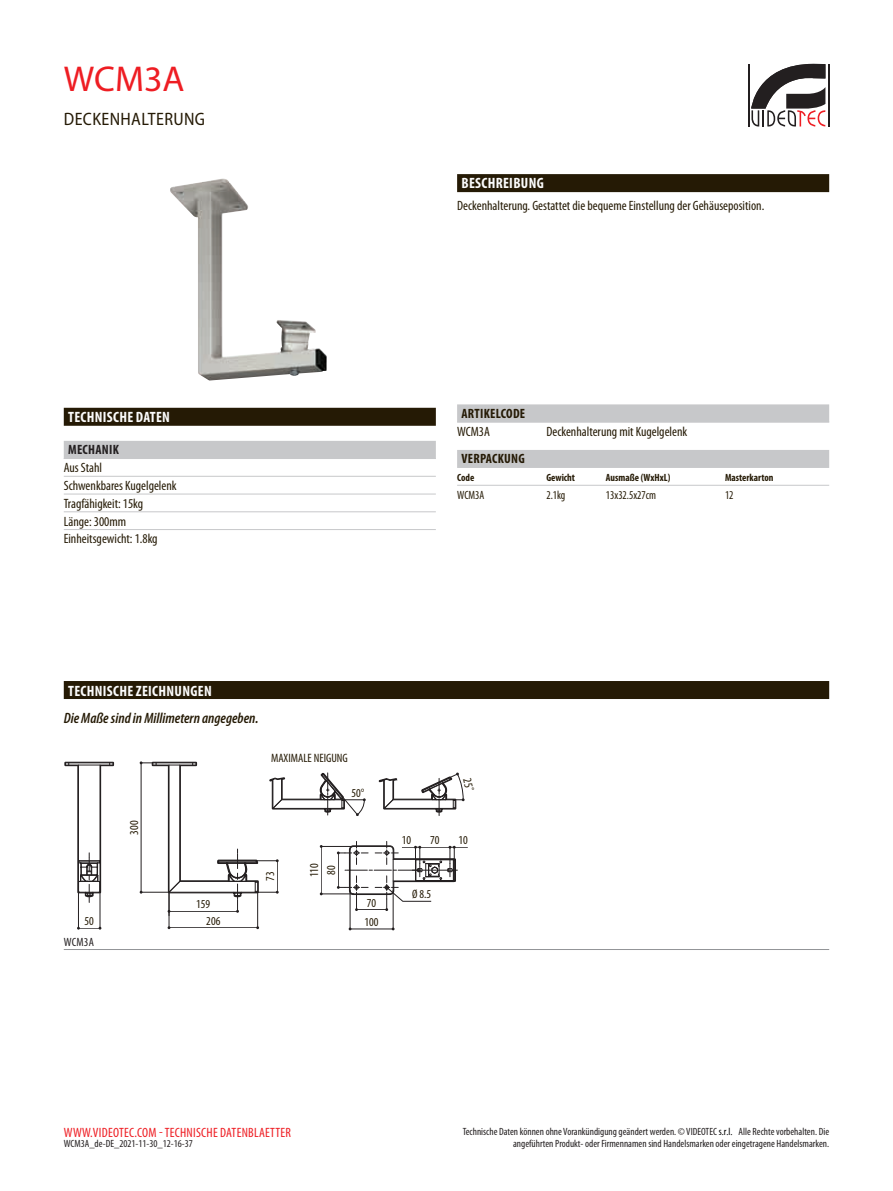
<style>
.page{position:relative;width:893px;height:1191px;background:#fff}
.page>*{position:absolute;margin:0;border:0;box-sizing:border-box;transform-origin:0 0}
.t1{font:36px "Myriad Pro";color:#ee1d23}
.t2{font:semi-condensed 18px "Myriad Pro";letter-spacing:.02em;color:#251a05}
.t3{font:700 condensed 15px "Myriad Pro";letter-spacing:.02em;color:#fcfcfc}
.t4{font:italic 600 condensed 15px "Myriad Pro";color:#251a05}
.t5{font:condensed 13.5px/17.7px "Myriad Pro";color:#251a05}
.t6{font:condensed 13.5px "Myriad Pro";letter-spacing:.02em;color:#ee1d23}
.t7{font:700 condensed 13.5px "Myriad Pro";letter-spacing:.02em;color:#251a05}
.t8{font:700 condensed 13.5px "Myriad Pro";letter-spacing:.02em;color:#231f20}
.t9{font:condensed 12.15px/17.1px "Myriad Pro";color:#251a05}
.t10{font:condensed 12px "Myriad Pro";color:#251a05;scale:.93 1}
.t11{font:condensed 12px "Myriad Pro";letter-spacing:.01em;color:#231f20}
.t12{font:condensed 10.5px/12.6px "Myriad Pro";color:#231f20;text-align:right}
.t13{font:700 condensed 10.5px "Myriad Pro";color:#251a05}
.s1{color:#000}
</style>
<div class="page">
<hr style="left:748px;top:64px;width:2px;height:62px;background:#231f20">
<hr style="left:828px;top:64px;width:1px;height:62px;background:#231f20">
<svg style="left:751px;top:64px;width:74px;height:63px"></svg>
<img style="left:170px;top:179px;width:157px;height:201px">
<div style="left:457px;top:174px;width:372px;height:18px;background:#251a05"></div>
<div style="left:64px;top:408px;width:372px;height:18px;background:#251a05"></div>
<div style="left:64px;top:441px;width:372px;height:18px;background:#c7c8ca"></div>
<hr style="left:64px;top:476px;width:372px;height:1px;background:#c7c8ca">
<hr style="left:64px;top:494px;width:372px;height:1px;background:#c7c8ca">
<hr style="left:64px;top:511px;width:372px;height:1px;background:#c7c8ca">
<hr style="left:64px;top:529px;width:372px;height:1px;background:#c7c8ca">
<div style="left:457px;top:404px;width:372px;height:18px;background:#c7c8ca"></div>
<hr style="left:457px;top:422px;width:372px;height:1px;background:#c7c8ca">
<div style="left:457px;top:450px;width:372px;height:18px;background:#c7c8ca"></div>
<hr style="left:457px;top:485px;width:372px;height:1px;background:#c7c8ca">
<div style="left:64px;top:681px;width:765px;height:18px;background:#251a05"></div>
<hr style="left:169px;top:892px;width:1px;height:35px;background:#231f20">
<hr style="left:257px;top:891px;width:1px;height:36px;background:#231f20">
<hr style="left:169px;top:927px;width:89px;height:1px;background:#231f20">
<hr style="left:78px;top:881px;width:1px;height:47px;background:#231f20">
<hr style="left:100px;top:881px;width:1px;height:47px;background:#231f20">
<svg style="left:77px;top:926px;width:24px;height:3px"></svg>
<svg style="left:64px;top:761px;width:50px;height:141px"></svg>
<hr style="left:350px;top:890px;width:1px;height:39px;background:#231f20">
<hr style="left:393px;top:890px;width:1px;height:39px;background:#231f20">
<hr style="left:350px;top:928px;width:43px;height:1px;background:#231f20">
<hr style="left:64px;top:949px;width:765px;height:1px;background:#939598">
<svg style="left:140px;top:761px;width:328px;height:154px"></svg>
<h1 class="t1" style="left:64px;top:59px;width:122px">WCM3A</h1>
<h2 class="t2" style="left:64px;top:109px;width:143px">DECKENHALTERUNG</h2>
<h3 class="t3" style="left:461px;top:175px;width:84px">BESCHREIBUNG</h3>
<p class="t5" style="left:457px;top:197px;width:309px">Deckenhalterung. Gestattet die bequeme Einstellung der Gehäuseposition.</p>
<h3 class="t3" style="left:68px;top:408px;width:103px">TECHNISCHE DATEN</h3>
<p class="t8" style="left:68px;top:442px;width:52px">MECHANIK</p>
<p class="t5" style="left:64px;top:459px;width:114px">Aus Stahl<br>Schwenkbares Kugelgelenk<br>Tragfähigkeit: 15kg<br>Länge: 300mm<br>Einheitsgewicht: 1.8kg</p>
<p class="t7" style="left:461px;top:406px;width:65px">ARTIKELCODE</p>
<p class="t5" style="left:457px;top:422px;width:34px">WCM3A</p>
<p class="t5" style="left:546px;top:422px;width:142px">Deckenhalterung mit Kugelgelenk</p>
<p class="t7" style="left:461px;top:451px;width:65px">VERPACKUNG</p>
<p class="t13" style="left:457px;top:472px;width:19px">Code</p>
<p class="t13" style="left:546px;top:472px;width:30px">Gewicht</p>
<p class="t13" style="left:606px;top:472px;width:66px">Ausmaße (WxHxL)</p>
<p class="t13" style="left:725px;top:472px;width:50px">Masterkarton</p>
<p class="t10" style="left:457px;top:488px;width:31px">WCM3A</p>
<p class="t10" style="left:546px;top:488px;width:22px">2.1kg</p>
<p class="t10" style="left:606px;top:488px;width:55px">13x32.5x27cm</p>
<p class="t10" style="left:725px;top:488px;width:11px">12</p>
<h3 class="t3" style="left:68px;top:682px;width:145px">TECHNISCHE ZEICHNUNGEN</h3>
<h3 class="t4" style="left:64px;top:710px;width:196px">Die Maße sind in Millimetern angegeben.</h3>
<p class="t9" style="left:126px;top:834px;width:16px;rotate:-90deg">300</p>
<p class="t9" style="left:271px;top:749px;width:78px">MAXIMALE NEIGUNG</p>
<p class="t9" style="left:352px;top:784px;width:14px">50°</p>
<p class="t9" style="left:196px;top:896px;width:16px">159</p>
<p class="t9" style="left:85px;top:912px;width:11px">50</p>
<p class="t9" style="left:206px;top:912px;width:16px">206</p>
<p class="t11" style="left:64px;top:935px;width:31px">WCM3A</p>
<p class="t9" style="left:262px;top:881px;width:11px;rotate:-90deg">73</p>
<p class="t9" style="left:306px;top:877px;width:16px;rotate:-90deg">110<br>80</p>
<p class="t9" style="left:365px;top:893px;width:16px;line-height:19.4px">70<br>100</p>
<p class="t9" style="left:402px;top:832px;width:11px">10</p>
<p class="t9" style="left:458px;top:832px;width:11px">10</p>
<p class="t9" style="left:430px;top:832px;width:11px">70</p>
<p class="t9" style="left:412px;top:886px;width:21px">Ø 8.5</p>
<p class="t6" style="left:64px;top:1125px;width:229px">WWW.VIDEOTEC.COM - TECHNISCHE DATENBLAETTER</p>
<p class="t12" style="left:463px;top:1125px;width:271px">Technische Daten können ohne Vorankündigung geändert werden. © VIDEOTEC <span class="s1">s.r.l.</span></p>
<p class="t12" style="left:513px;top:1125px;width:318px">Alle Rechte vorbehalten. Die<br>angeführten Produkt- oder Firmennamen sind Handelsmarken oder eingetragene Handelsmarken.</p>
<p class="t12" style="left:64px;top:1137px;width:131px">WCM3A_de-DE_2021-11-30_12-16-37</p>
</div>
